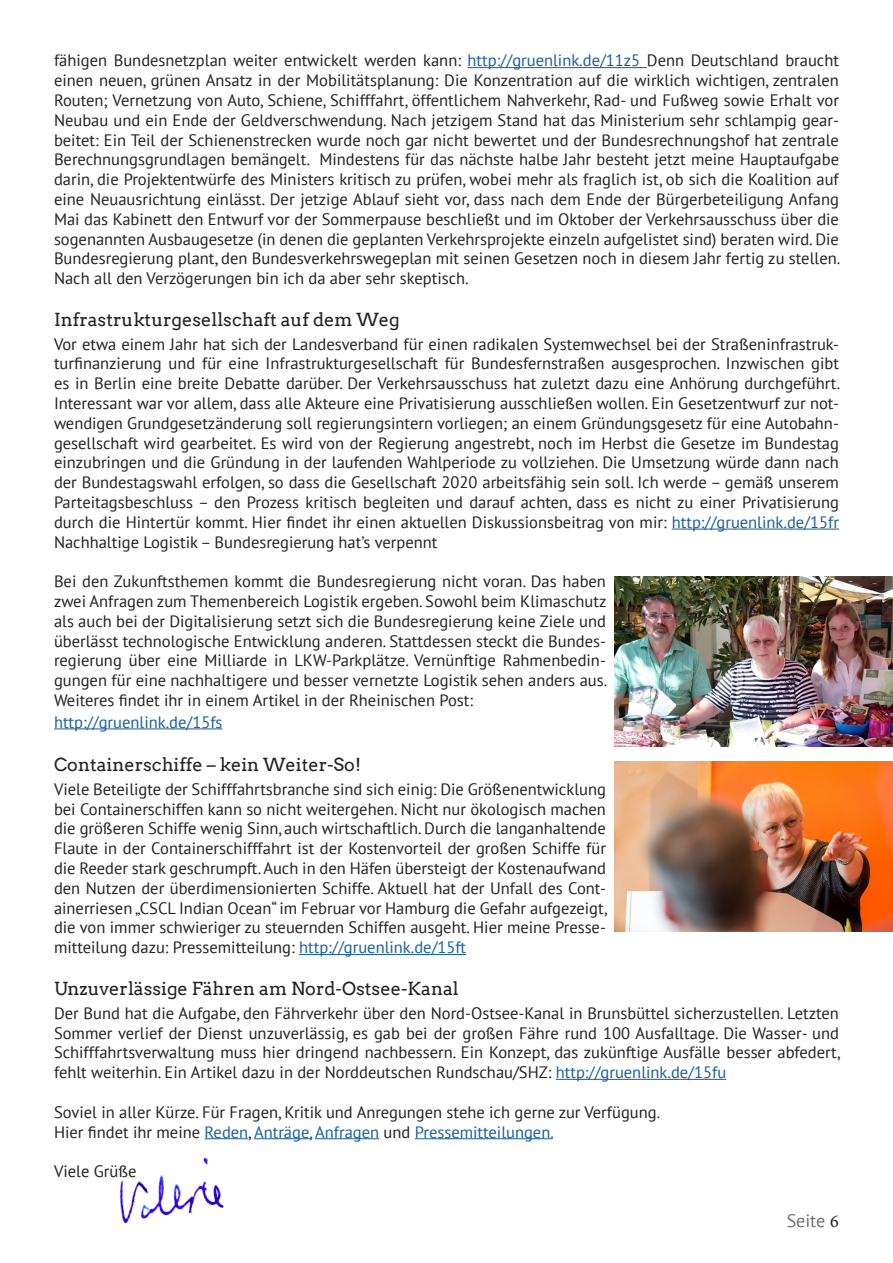
<style>
.page{position:relative;width:893px;height:1263px;background:#fff}
.page>*{position:absolute;margin:0;border:0;box-sizing:border-box;transform-origin:0 0}
.t1{font:18px "Arvo";color:#231f20}
.t2{font:18px "PT Sans";color:#6c6d70}
.t3{font:16.5px/19.8px "PT Sans";color:#231f20;text-align:justify}
.t4{font:16.5px "PT Sans";color:#175d9e}
.s1{color:#175d9e}
.s2{color:#231f20}
.s3{font-family:"Minion Pro";color:#231f20}
</style>
<div class="page">
<hr style="left:468px;top:67px;width:179px;height:1px;background:#175d9e">
<hr style="left:672px;top:529px;width:167px;height:1px;background:#175d9e">
<hr style="left:54px;top:728px;width:169px;height:1px;background:#175d9e">
<hr style="left:299px;top:954px;width:167px;height:1px;background:#175d9e">
<hr style="left:556px;top:1079px;width:170px;height:1px;background:#175d9e">
<hr style="left:205px;top:1138px;width:43px;height:1px;background:#175d9e">
<hr style="left:254px;top:1138px;width:57px;height:1px;background:#175d9e">
<hr style="left:315px;top:1138px;width:64px;height:1px;background:#175d9e">
<hr style="left:415px;top:1138px;width:138px;height:1px;background:#175d9e">
<img style="left:120px;top:1157px;width:104px;height:67px">
<img style="left:614px;top:761px;width:279px;height:170px">
<img style="left:614px;top:576px;width:279px;height:170px">
<p class="t3" style="left:54px;top:50px;width:788px">fähigen Bundesnetzplan weiter entwickelt werden kann: <span class="s1">http://gruenlink.de/11z5</span> Denn Deutschland braucht einen neuen, grünen Ansatz in der Mobilitätsplanung: Die Konzentration auf die wirklich wichtigen, zentralen Routen; Vernetzung von Auto, Schiene, Schifffahrt, öffentlichem Nahverkehr, Rad- und Fußweg sowie Erhalt vor Neubau und ein Ende der Geldverschwendung. Nach jetzigem Stand hat das Ministerium sehr schlampig gear&shy;beitet: Ein Teil der Schienenstrecken wurde noch gar nicht bewertet und der Bundesrechnungshof hat zentrale Berechnungsgrundlagen bemängelt. Mindestens für das nächste halbe Jahr besteht jetzt meine Hauptaufgabe darin, die Projektentwürfe des Ministers kritisch zu prüfen, wobei mehr als fraglich ist, ob sich die Koalition auf eine Neuausrichtung einlässt. Der jetzige Ablauf sieht vor, dass nach dem Ende der Bürgerbeteiligung Anfang Mai das Kabinett den Entwurf vor der Sommerpause beschließt und im Oktober der Verkehrsausschuss über die sogenannten Ausbaugesetze (in denen die geplanten Verkehrsprojekte einzeln aufgelistet sind) beraten wird. Die Bundesregierung plant, den Bundesverkehrswegeplan mit seinen Gesetzen noch in diesem Jahr fertig zu stellen.<br>Nach all den Verzögerungen bin ich da aber sehr skeptisch.</p>
<p class="t1" style="left:54px;top:308px;width:347px">Infrastrukturgesellschaft auf dem Weg</p>
<p class="t3" style="left:54px;top:333px;width:788px">Vor etwa einem Jahr hat sich der Landesverband für einen radikalen Systemwechsel bei der Straßeninfrastruk&shy;turfinanzierung und für eine Infrastrukturgesellschaft für Bundesfernstraßen ausgesprochen. Inzwischen gibt es in Berlin eine breite Debatte darüber. Der Verkehrsausschuss hat zuletzt dazu eine Anhörung durchgeführt.<br>Interessant war vor allem, dass alle Akteure eine Privatisierung ausschließen wollen. Ein Gesetzentwurf zur not&shy;wendigen Grundgesetzänderung soll regierungsintern vorliegen; an einem Gründungsgesetz für eine Autobahn&shy;gesellschaft wird gearbeitet. Es wird von der Regierung angestrebt, noch im Herbst die Gesetze im Bundestag einzubringen und die Gründung in der laufenden Wahlperiode zu vollziehen. Die Umsetzung würde dann nach der Bundestagswahl erfolgen, so dass die Gesellschaft 2020 arbeitsfähig sein soll. Ich werde – gemäß unserem Parteitagsbeschluss – den Prozess kritisch begleiten und darauf achten, dass es nicht zu einer Privatisierung durch die Hintertür kommt. Hier findet ihr einen aktuellen Diskussionsbeitrag von mir: <span class="s1">http://gruenlink.de/15fr </span>Nachhaltige Logistik – Bundesregierung hat’s verpennt</p>
<p class="t3" style="left:54px;top:571px;width:555px">Bei den Zukunftsthemen kommt die Bundesregierung nicht voran. Das haben zwei Anfragen zum Themenbereich Logistik ergeben. Sowohl beim Klimaschutz als auch bei der Digitalisierung setzt sich die Bundesregierung keine Ziele und überlässt technologische Entwicklung anderen. Stattdessen steckt die Bundes&shy;regierung über eine Milliarde in LKW-Parkplätze. Vernünftige Rahmenbedin&shy;gungen für eine nachhaltigere und besser vernetzte Logistik sehen anders aus.<br>Weiteres findet ihr in einem Artikel in der Rheinischen Post:</p>
<p class="t4" style="left:54px;top:711px;width:170px">http://gruenlink.de/15fs</p>
<p class="t1" style="left:54px;top:753px;width:309px">Containerschiffe – kein Weiter-So!</p>
<p class="t3" style="left:54px;top:779px;width:555px">Viele Beteiligte der Schifffahrtsbranche sind sich einig: Die Größenentwicklung bei Containerschiffen kann so nicht weitergehen. Nicht nur ökologisch machen die größeren Schiffe wenig Sinn, auch wirtschaftlich. Durch die langanhaltende Flaute in der Containerschifffahrt ist der Kostenvorteil der großen Schiffe für die Reeder stark geschrumpft. Auch in den Häfen übersteigt der Kostenaufwand den Nutzen der überdimensionierten Schiffe. Aktuell hat der Unfall des Cont&shy;ainerriesen „CSCL Indian Ocean“ im Februar vor Hamburg die Gefahr aufgezeigt, die von immer schwieriger zu steuernden Schiffen ausgeht. Hier meine Presse&shy;mitteilung dazu: Pressemitteilung: <span class="s1">http://gruenlink.de/15ft</span></p>
<p class="t1" style="left:54px;top:977px;width:406px">Unzuverlässige Fähren am Nord-Ostsee-Kanal</p>
<p class="t3" style="left:54px;top:1002px;width:788px">Der Bund hat die Aufgabe, den Fährverkehr über den Nord-Ostsee-Kanal in Brunsbüttel sicherzustellen. Letzten Sommer verlief der Dienst unzuverlässig, es gab bei der großen Fähre rund 100 Ausfalltage. Die Wasser- und Schifffahrtsverwaltung muss hier dringend nachbessern. Ein Konzept, das zukünftige Ausfälle besser abfedert, fehlt weiterhin. Ein Artikel dazu in der Norddeutschen Rundschau/SHZ: <span class="s1">http://gruenlink.de/15fu</span></p>
<p class="t3" style="left:54px;top:1101px;width:608px">Soviel in aller Kürze. Für Fragen, Kritik und Anregungen stehe ich gerne zur Verfügung.</p>
<p class="t4" style="left:54px;top:1121px;width:501px"><span class="s2">Hier findet ihr meine</span> Reden<span class="s2">,</span> Anträge, Anfragen <span class="s2">und</span> Pressemitteilungen.</p>
<p class="t3" style="left:54px;top:1161px;width:84px">Viele Grüße</p>
<p class="t2" style="left:787px;top:1209px;width:54px">Seite <span class="s3">6</span></p>
</div>
